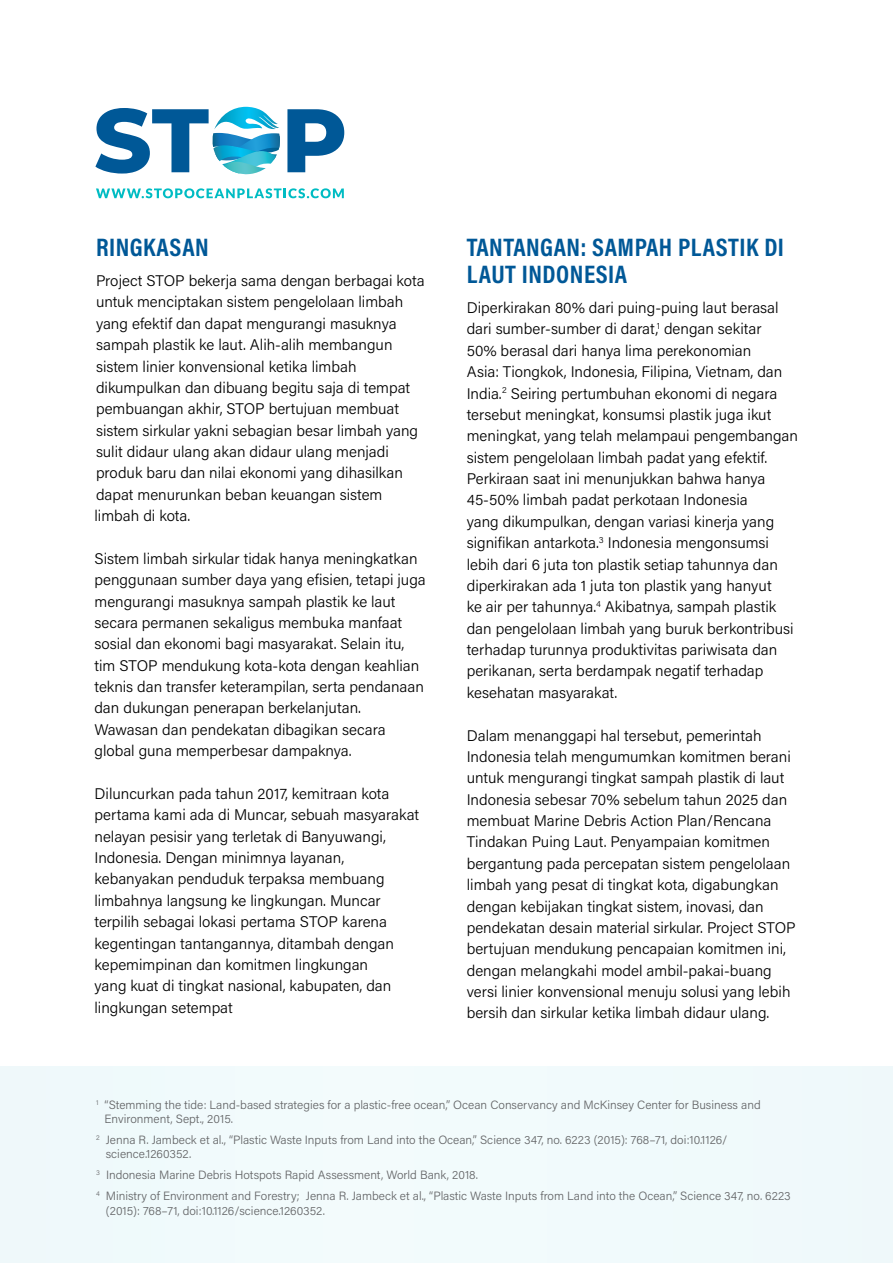
<style>
.page{position:relative;width:893px;height:1263px;background:#fff}
.page>*{position:absolute;margin:0;border:0;box-sizing:border-box;transform-origin:0 0}
.t1{font:700 25.5px/27px "Acumin Pro Cond";letter-spacing:.02em;color:#005897}
.t2{font:300 15.3px/21.3px "Acumin Pro";color:#000}
.t3{font:300 12px/14.2px "Acumin Pro";color:#636466}
</style>
<div class="page">
<div style="left:0;top:1067px;width:893px;height:196px;background:#f0fafc"></div>
<svg style="left:287px;top:109px;width:57px;height:63px"></svg>
<svg style="left:96px;top:188px;width:248px;height:10px"></svg>
<svg style="left:95px;top:107px;width:185px;height:68px"></svg>
<h1 class="t1" style="left:96px;top:233px;width:114px">RINGKASAN</h1>
<p class="t2" style="left:94px;top:269px;width:332px">Project STOP bekerja sama dengan berbagai kota untuk menciptakan sistem pengelolaan limbah yang efektif dan dapat mengurangi masuknya sampah plastik ke laut. Alih-alih membangun sistem linier konvensional ketika limbah dikumpulkan dan dibuang begitu saja di tempat pembuangan akhir, STOP bertujuan membuat sistem sirkular yakni sebagian besar limbah yang sulit didaur ulang akan didaur ulang menjadi produk baru dan nilai ekonomi yang dihasilkan dapat menurunkan beban keuangan sistem limbah di kota.</p>
<p class="t2" style="left:94px;top:547px;width:333px">Sistem limbah sirkular tidak hanya meningkatkan penggunaan sumber daya yang efisien, tetapi juga mengurangi masuknya sampah plastik ke laut secara permanen sekaligus membuka manfaat sosial dan ekonomi bagi masyarakat. Selain itu, tim STOP mendukung kota-kota dengan keahlian teknis dan transfer keterampilan, serta pendanaan dan dukungan penerapan berkelanjutan.<br>Wawasan dan pendekatan dibagikan secara global guna memperbesar dampaknya.</p>
<p class="t2" style="left:94px;top:782px;width:326px">Diluncurkan pada tahun 2017, kemitraan kota pertama kami ada di Muncar, sebuah masyarakat nelayan pesisir yang terletak di Banyuwangi, Indonesia. Dengan minimnya layanan, kebanyakan penduduk terpaksa membuang limbahnya langsung ke lingkungan. Muncar terpilih sebagai lokasi pertama STOP karena kegentingan tantangannya, ditambah dengan kepemimpinan dan komitmen lingkungan<br>yang kuat di tingkat nasional, kabupaten, dan lingkungan setempat</p>
<h1 class="t1" style="left:467px;top:233px;width:319px">TANTANGAN: SAMPAH PLASTIK DI<br>LAUT INDONESIA</h1>
<p class="t2" style="left:467px;top:296px;width:333px">Diperkirakan 80% dari puing-puing laut berasal dari sumber-sumber di darat,<sup>1</sup> dengan sekitar<br>50% berasal dari hanya lima perekonomian<br>Asia: Tiongkok, Indonesia, Filipina, Vietnam, dan India.<sup>2</sup> Seiring pertumbuhan ekonomi di negara tersebut meningkat, konsumsi plastik juga ikut meningkat, yang telah melampaui pengembangan sistem pengelolaan limbah padat yang efektif.<br>Perkiraan saat ini menunjukkan bahwa hanya 45-50% limbah padat perkotaan Indonesia<br>yang dikumpulkan, dengan variasi kinerja yang signifikan antarkota.<sup>3</sup> Indonesia mengonsumsi lebih dari 6 juta ton plastik setiap tahunnya dan diperkirakan ada 1 juta ton plastik yang hanyut<br>ke air per tahunnya.<sup>4</sup> Akibatnya, sampah plastik dan pengelolaan limbah yang buruk berkontribusi terhadap turunnya produktivitas pariwisata dan perikanan, serta berdampak negatif terhadap kesehatan masyarakat.</p>
<p class="t2" style="left:467px;top:724px;width:330px">Dalam menanggapi hal tersebut, pemerintah Indonesia telah mengumumkan komitmen berani untuk mengurangi tingkat sampah plastik di laut Indonesia sebesar 70% sebelum tahun 2025 dan membuat Marine Debris Action Plan/Rencana Tindakan Puing Laut. Penyampaian komitmen bergantung pada percepatan sistem pengelolaan limbah yang pesat di tingkat kota, digabungkan dengan kebijakan tingkat sistem, inovasi, dan pendekatan desain material sirkular. Project STOP bertujuan mendukung pencapaian komitmen ini, dengan melangkahi model ambil-pakai-buang versi linier konvensional menuju solusi yang lebih bersih dan sirkular ketika limbah didaur ulang.</p>
<p class="t3" style="left:105px;top:1097px;width:658px;text-indent:-9px"><sup>1</sup> “Stemming the tide: Land-based strategies for a plastic-free ocean,” Ocean Conservancy and McKinsey Center for Business and<br>Environment, Sept., 2015.</p>
<p class="t3" style="left:106px;top:1132px;width:623px;text-indent:-10px"><sup>2</sup> Jenna R. Jambeck et al., “Plastic Waste Inputs from Land into the Ocean,” Science 347, no. 6223 (2015): 768–71, doi:10.1126/ science.1260352.</p>
<p class="t3" style="left:96px;top:1164px;width:696px;line-height:21px"><sup>3</sup> Indonesia Marine Debris Hotspots Rapid Assessment, World Bank, 2018.<br><sup>4</sup> Ministry of Environment and Forestry; Jenna R. Jambeck et al., “Plastic Waste Inputs from Land into the Ocean,” Science 347, no. 6223</p>
<p class="t3" style="left:106px;top:1203px;width:221px">(2015): 768–71, doi:10.1126/science.1260352.</p>
</div>
